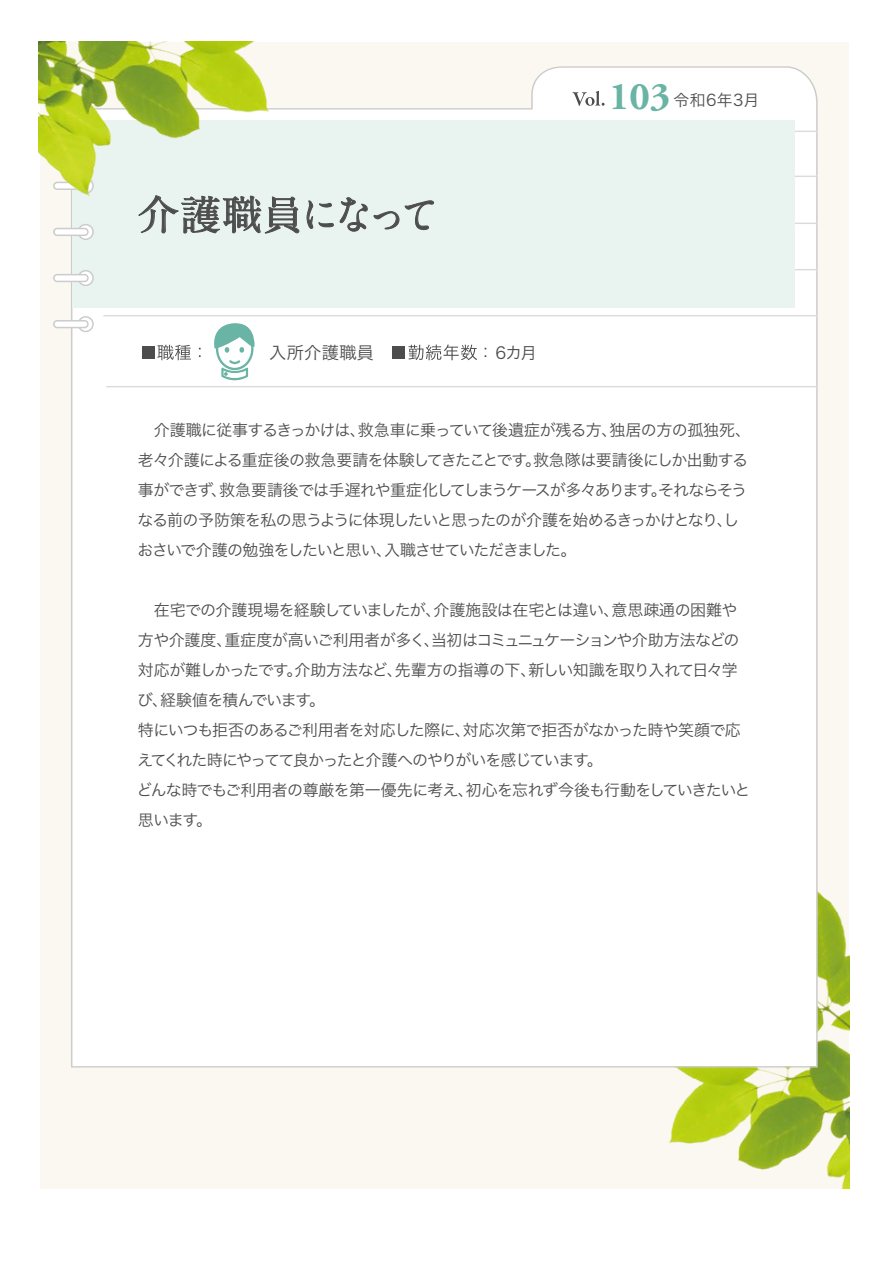
<style>
.page{position:relative;width:893px;height:1263px;background:#fff}
.page>*{position:absolute;margin:0;border:0;box-sizing:border-box;transform-origin:0 0}
.t1{font:700 40.5px "A1 Mincho Std";letter-spacing:-.1em;color:#4d4d4d}
.t2{font:700 39.15px "Adobe Garamond Pro";color:#69b4a4}
.t3{font:17.1px "Hira Kaku Pro W3";letter-spacing:.025em;color:#4d4d4d}
.t4{font:16.5px "Hira Kaku Pro W3";color:#4d4d4d}
.t5{font:15.9px/30px "Hira Kaku Pro W3";letter-spacing:-.05em;color:#4d4d4d}
</style>
<div class="page">
<div style="left:40px;top:42px;width:809px;height:1146px;background:#fbf8f2"></div>
<img style="left:634px;top:891px;width:215px;height:297px">
<div style="left:71px;top:66px;width:747px;height:1001px;background:#fff"></div>
<div style="left:71px;top:370px;width:747px;height:71px;background:#fff"></div>
<div style="left:303px;top:324px;width:515px;height:46px;background:#fff"></div>
<img style="left:303px;top:279px;width:515px;height:45px">
<img style="left:794px;top:232px;width:24px;height:47px">
<img style="left:794px;top:188px;width:24px;height:44px">
<img style="left:303px;top:76px;width:515px;height:112px">
<div style="left:72px;top:120px;width:722px;height:187px;background:#e9f4f1"></div>
<img style="left:38px;top:41px;width:265px;height:378px">
<div style="left:392px;top:346px;width:13px;height:13px;background:#4d4d4d"></div>
<svg style="left:409px;top:344px;width:68px;height:16px"></svg>
<svg style="left:139px;top:194px;width:160px;height:50px"></svg>
<svg style="left:307px;top:200px;width:27px;height:29px"></svg>
<svg style="left:340px;top:197px;width:28px;height:35px"></svg>
<svg style="left:374px;top:211px;width:25px;height:18px"></svg>
<svg style="left:405px;top:200px;width:29px;height:30px"></svg>
<svg style="left:214px;top:323px;width:41px;height:57px"></svg>
<svg style="left:572px;top:91px;width:32px;height:15px"></svg>
<div style="left:142px;top:346px;width:13px;height:13px;background:#4d4d4d"></div>
<svg style="left:157px;top:345px;width:34px;height:15px"></svg>
<h1 class="t1" style="left:138px;top:182px;width:303px">介護職員になって</h1>
<p class="t3" style="left:269px;top:337px;width:106px">入所介護職員</p>
<p class="t4" style="left:495px;top:338px;width:43px">6カ月</p>
<h2 class="t2" style="left:609px;top:73px;width:62px">103</h2>
<p class="t5" style="left:673px;top:83px;width:87px">令和6年3月</p>
<p class="t5" style="left:137px;top:414px;width:615px">　介護職に従事するきっかけは、救急車に乗っていて後遺症が残る方、独居の方の孤独死、老々介護による重症後の救急要請を体験してきたことです。救急隊は要請後にしか出動する事ができず、救急要請後では手遅れや重症化してしまうケースが多々あります。それならそうなる前の予防策を私の思うように体現したいと思ったのが介護を始めるきっかけとなり、しおさいで介護の勉強をしたいと思い、入職させていただきました。</p>
<p class="t5" style="left:137px;top:594px;width:615px">　在宅での介護現場を経験していましたが、介護施設は在宅とは違い、意思疎通の困難や方や介護度、重症度が高いご利用者が多く、当初はコミュニュケーションや介助方法などの対応が難しかったです。介助方法など、先輩方の指導の下、新しい知識を取り入れて日々学び、経験値を積んでいます。<br>特にいつも拒否のあるご利用者を対応した際に、対応次第で拒否がなかった時や笑顔で応えてくれた時にやってて良かったと介護へのやりがいを感じています。<br>どんな時でもご利用者の尊厳を第一優先に考え、初心を忘れず今後も行動をしていきたいと思います。</p>
</div>
